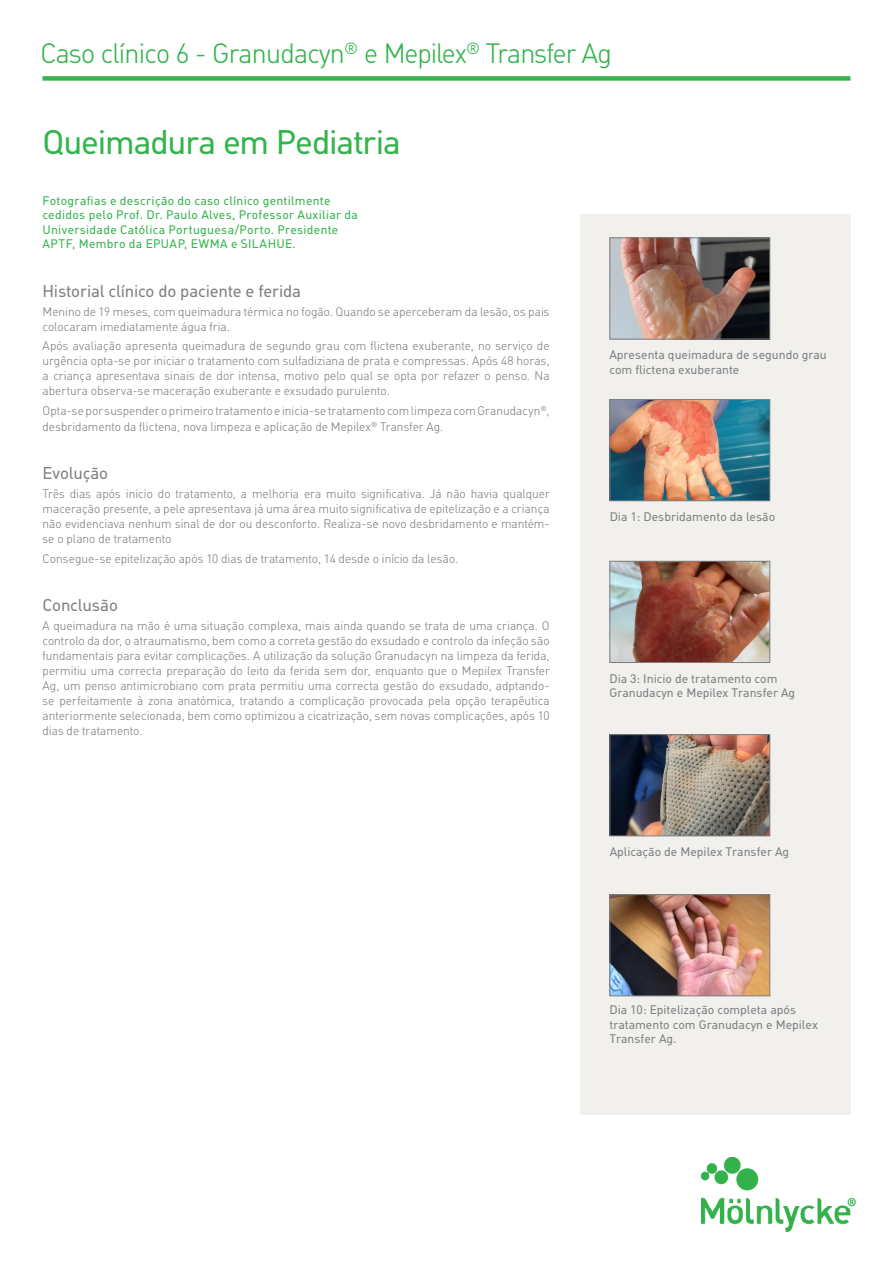
<style>
.page{position:relative;width:893px;height:1263px;background:#fff}
.page>*{position:absolute;margin:0;border:0;box-sizing:border-box;transform-origin:0 0}
.t1{font:33px "Molnlycke Din";letter-spacing:-.035em;color:#34b44d}
.t2{font:300 27px "Molnlycke Din";letter-spacing:-.025em;color:#34b44d}
.Body_copy_bullets{font:16.5px "Molnlycke Din";letter-spacing:-.01em;color:#808083}
.Body_copy_bullets-2{font:300 12px/15px "Molnlycke Din";letter-spacing:.005em;color:#808083;text-align:justify}
.Body_copy_bullets-3{font:12px/14.4px "Molnlycke Din";color:#808083}
.Department_hospital{font:12px/14.4px "Molnlycke Din";letter-spacing:.025em;color:#34b44d}
</style>
<div class="page">
<img style="left:701px;top:1157px;width:155px;height:74px">
<div style="left:580px;top:214px;width:270px;height:900px;background:#f1f0ed"></div>
<div style="left:43px;top:76px;width:807px;height:5px;background:#34b44d"></div>
<img style="left:612px;top:240px;width:156px;height:97px">
<div style="left:610px;top:238px;width:160px;height:101px;border:1px solid #808083"></div>
<img style="left:612px;top:401px;width:156px;height:98px">
<div style="left:610px;top:399px;width:160px;height:102px;border:1px solid #808083"></div>
<img style="left:612px;top:896px;width:156px;height:98px">
<div style="left:610px;top:894px;width:160px;height:102px;border:1px solid #808083"></div>
<img style="left:612px;top:736px;width:156px;height:98px">
<div style="left:610px;top:734px;width:160px;height:102px;border:1px solid #808083"></div>
<img style="left:612px;top:563px;width:156px;height:98px">
<div style="left:610px;top:561px;width:160px;height:102px;border:1px solid #808083"></div>
<p class="t2" style="left:41px;top:38px;width:573px">Caso clínico 6 - Granudacyn<sup>®</sup> e Mepilex<sup>®</sup> Transfer Ag</p>
<p class="t1" style="left:43px;top:123px;width:360px">Queimadura em Pediatria</p>
<p class="Department_hospital" style="left:43px;top:193px;width:317px">Fotografias e descrição do caso clínico gentilmente cedidos pelo Prof. Dr. Paulo Alves, Professor Auxiliar da Universidade Católica Portuguesa/Porto. Presidente APTF, Membro da EPUAP, EWMA e SILAHUE.</p>
<p class="Body_copy_bullets" style="left:43px;top:281px;width:260px">Historial clínico do paciente e ferida</p>
<p class="Body_copy_bullets-2" style="left:43px;top:304px;width:509px">Menino de 19 meses, com queimadura térmica no fogão. Quando se aperceberam da lesão, os pais colocaram imediatamente água fria.</p>
<p class="Body_copy_bullets-2" style="left:43px;top:339px;width:509px">Após avaliação apresenta queimadura de segundo grau com flictena exuberante, no serviço de urgência opta-se por iniciar o tratamento com sulfadiziana de prata e compressas. Após 48 horas, a criança apresentava sinais de dor intensa, motivo pelo qual se opta por refazer o penso. Na abertura observa-se maceração exuberante e exsudado purulento.</p>
<p class="Body_copy_bullets-2" style="left:43px;top:402px;width:509px;line-height:16.5px">Opta-se por suspender o primeiro tratamento e inicia-se tratamento com limpeza com Granudacyn<sup>®</sup>, desbridamento da flictena, nova limpeza e aplicação de Mepilex<sup>®</sup> Transfer Ag.</p>
<p class="Body_copy_bullets" style="left:43px;top:464px;width:67px">Evolução</p>
<p class="Body_copy_bullets-2" style="left:43px;top:487px;width:509px">Três dias após inicio do tratamento, a melhoria era muito significativa. Já não havia qualquer maceração presente, a pele apresentava já uma área muito significativa de epitelização e a criança não evidenciava nenhum sinal de dor ou desconforto. Realiza-se novo desbridamento e mantém&shy;se o plano de tratamento</p>
<p class="Body_copy_bullets-2" style="left:43px;top:551px;width:417px">Consegue-se epitelização após 10 dias de tratamento, 14 desde o início da lesão.</p>
<p class="Body_copy_bullets" style="left:43px;top:595px;width:77px">Conclusão</p>
<p class="Body_copy_bullets-2" style="left:43px;top:618px;width:509px">A queimadura na mão é uma situação complexa, mais ainda quando se trata de uma criança. O controlo da dor, o atraumatismo, bem como a correta gestão do exsudado e controlo da infeção são fundamentais para evitar complicações. A utilização da solução Granudacyn na limpeza da ferida, permitiu uma correcta preparação do leito da ferida sem dor, enquanto que o Mepilex Transfer Ag, um penso antimicrobiano com prata permitiu uma correcta gestão do exsudado, adptando&shy;se perfeitamente à zona anatómica, tratando a complicação provocada pela opção terapêutica anteriormente selecionada, bem como optimizou a cicatrização, sem novas complicações, após 10 dias de tratamento.</p>
<p class="Body_copy_bullets-3" style="left:609px;top:348px;width:219px">Apresenta queimadura de segundo grau com flictena exuberante</p>
<p class="Body_copy_bullets-3" style="left:610px;top:510px;width:167px">Dia 1: Desbridamento da lesão</p>
<p class="Body_copy_bullets-3" style="left:609px;top:671px;width:187px">Dia 3: Inicio de tratamento com<br>Granudacyn e Mepilex Transfer Ag</p>
<p class="Body_copy_bullets-3" style="left:610px;top:845px;width:181px">Aplicação de Mepilex Transfer Ag</p>
<p class="Body_copy_bullets-3" style="left:609px;top:1003px;width:210px">Dia 10: Epitelização completa após tratamento com Granudacyn e Mepilex<br>Transfer Ag.</p>
</div>
